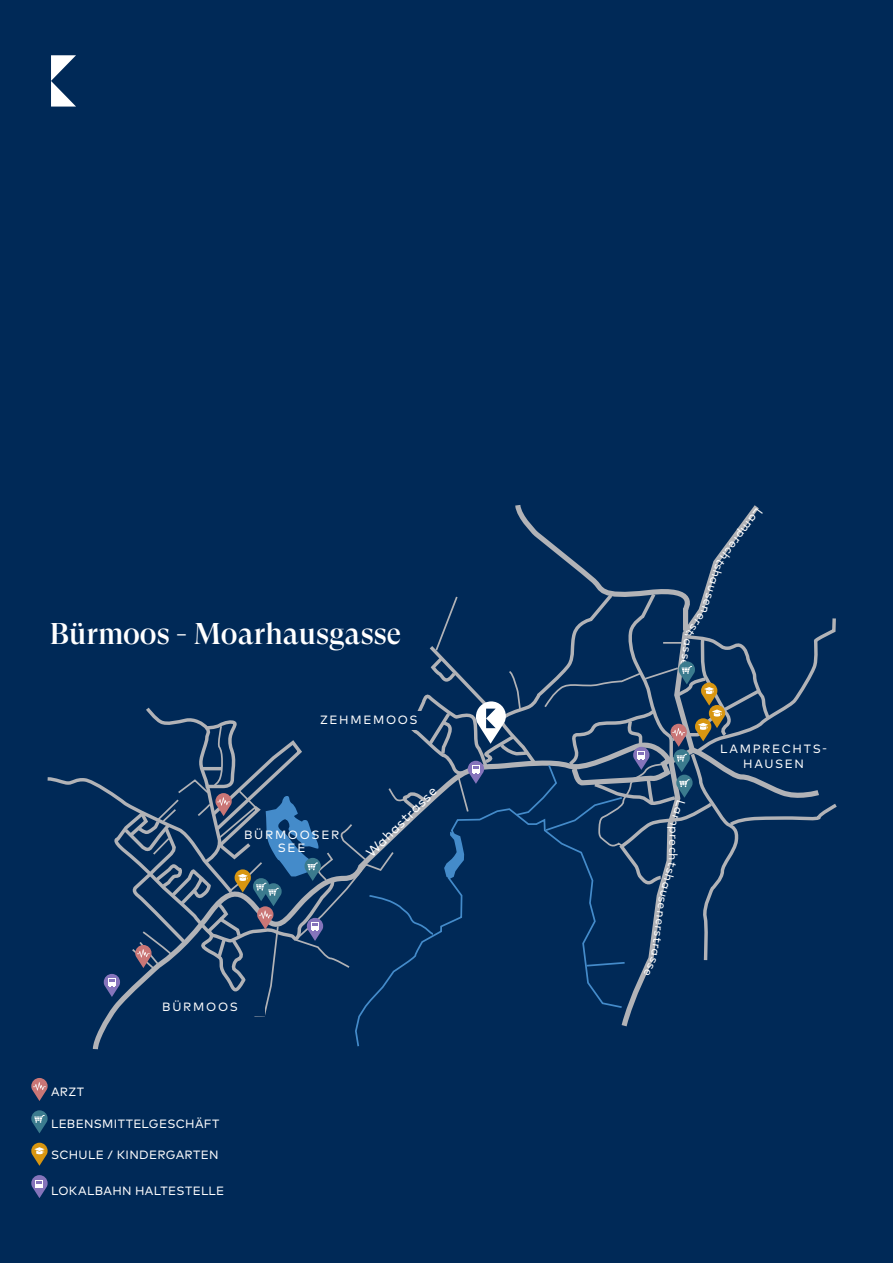
<style>
.page{position:relative;width:893px;height:1263px;background:#fff}
.page>*{position:absolute;margin:0;border:0;box-sizing:border-box;transform-origin:0 0}
.t1{font:500 30px "GT Super Display";color:#fff}
.t2{font:13.5px "Mark OT";color:#fff}
.t3{font:12px "Mark OT";letter-spacing:.03em;color:#fff}
.t4{font:12px "Mark OT";letter-spacing:.145em;color:#fff}
.t5{font:12px "Mark OT";letter-spacing:.135em;color:#fff}
</style>
<div class="page">
<div style="left:0;top:0;width:892px;height:1263px;background:#002957"></div>
<svg style="left:51px;top:55px;width:25px;height:52px"></svg>
<svg style="left:31px;top:1175px;width:17px;height:23px"></svg>
<svg style="left:31px;top:1078px;width:17px;height:23px"></svg>
<svg style="left:31px;top:1143px;width:17px;height:23px"></svg>
<svg style="left:31px;top:1110px;width:17px;height:23px"></svg>
<svg style="left:47px;top:505px;width:790px;height:526px"></svg>
<p class="t1" style="left:50px;top:618px;width:353px">Bürmoos - Moarhausgasse</p>
<p class="t5" style="left:320px;top:712px;width:99px">ZEHMEMOOS</p>
<p class="t4" style="left:244px;top:827px;width:97px">BÜRMOOSER</p>
<p class="t3" style="left:278px;top:840px;width:29px">SEE</p>
<p class="t2" style="left:362px;top:849px;width:95px;rotate:-45deg">Wahastrasse</p>
<p class="t4" style="left:162px;top:999px;width:77px">BÜRMOOS</p>
<p class="t3" style="left:51px;top:1085px;width:35px">ARZT</p>
<p class="t3" style="left:51px;top:1116px;width:170px">LEBENSMITTELGESCHÄFT</p>
<p class="t3" style="left:51px;top:1148px;width:169px">SCHULE / KINDERGARTEN</p>
<p class="t3" style="left:51px;top:1184px;width:175px">LOKALBAHN HALTESTELLE</p>
<p class="t3" style="left:766px;top:513px;width:70px;rotate:126deg">Lamprecht</p>
<p class="t3" style="left:727px;top:566px;width:53px;rotate:107deg">shausen</p>
<p class="t3" style="left:709px;top:619px;width:26px;rotate:125deg">erst</p>
<p class="t3" style="left:697px;top:634px;width:35px;rotate:98deg">rasse</p>
<p class="t3" style="left:682px;top:826px;width:36px;rotate:91deg">prech</p>
<p class="t3" style="left:680px;top:864px;width:37px;rotate:106deg">tshau</p>
<p class="t3" style="left:671px;top:898px;width:62px;rotate:98deg">senerstra</p>
<p class="t4" style="left:720px;top:741px;width:109px">LAMPRECHTS-</p>
<p class="t3" style="left:743px;top:756px;width:62px">HAUSEN</p>
</div>
